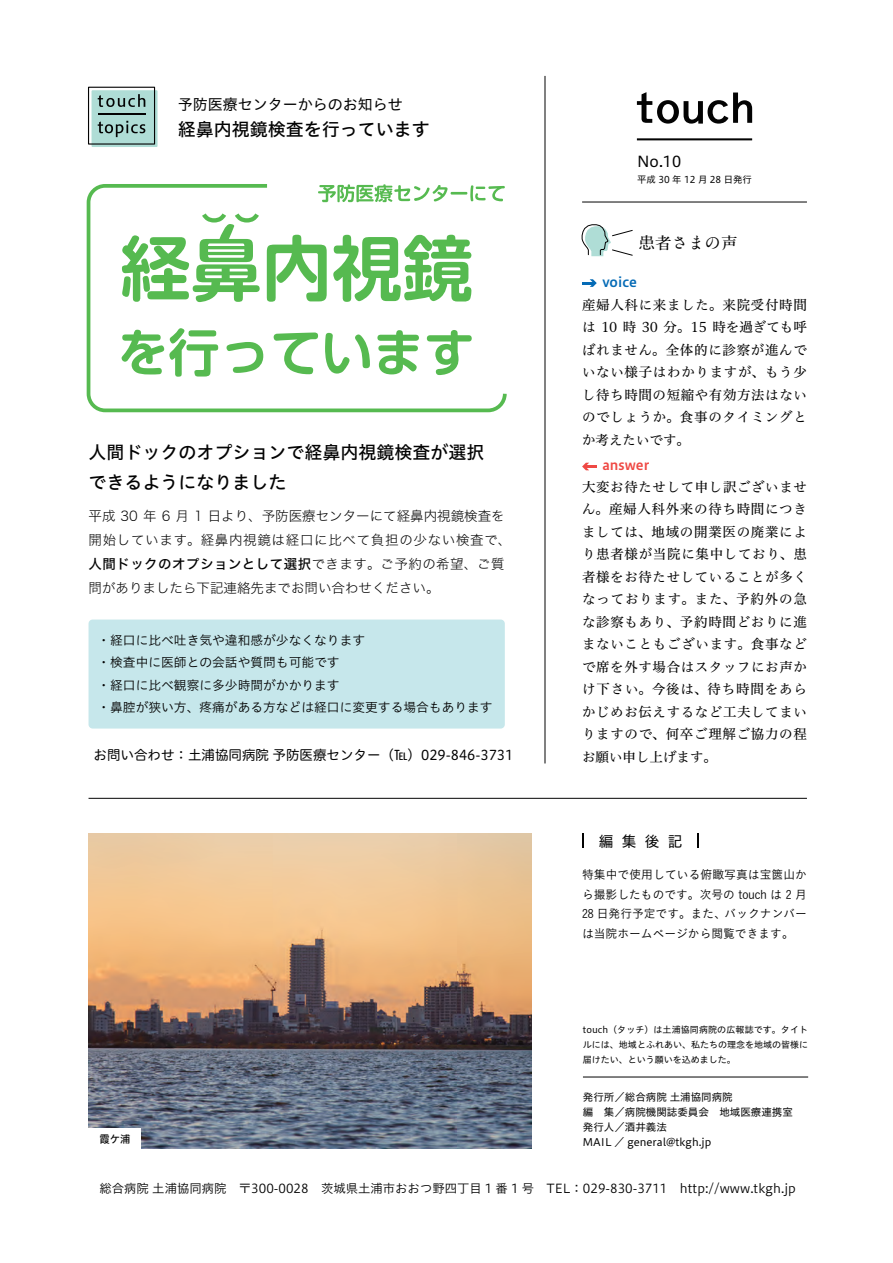
<style>
.page{position:relative;width:893px;height:1263px;background:#fff}
.page>*{position:absolute;margin:0;border:0;box-sizing:border-box;transform-origin:0 0}
.t1{font:18px/30px "Hiragino UD Sans Std W5";color:#030303}
.t2{font:700 16.5px "A1 Mincho Std";color:#030303}
.t3{font:15px "Hiragino UD Sans Std W4";color:#030303}
.t4{font:13.5px/22.5px "Hiragino UD Serif Std W4";letter-spacing:.045em;color:#030303;text-align:justify}
.t5{font:13.5px/24px "Hira Kaku Std W2";letter-spacing:.05em;color:#030303}
.t6{font:13.5px "Hiragino UD Sans R Std N W4";color:#030303}
.t7{font:13.5px "Hira Kaku Std W5";letter-spacing:.035em;color:#030303}
.t8{font:13.5px "Hira Kaku Std W2";color:#030303}
.t9{font:13.5px "Hiragino UD Sans Std W6";color:#ef4944}
.t10{font:13.5px "Hiragino UD Sans Std W6";color:#056bb6}
.t11{font:12.75px/22.5px "Hiragino UD Sans Std W3";color:#030303}
.t12{font:12.3px "Hiragino UD Sans Std W3";color:#030303}
.t13{font:12px/19.5px "Koburina Go Std W3";color:#030303;text-align:justify}
.t14{font:10.5px/15px "Hiragino UD Sans Std W4";color:#030303}
.t15{font:10.5px "Hiragino UD Sans Std W5";color:#030303}
.t16{font:9.3px "Hiragino UD Sans Std W4";color:#030303}
.t17{font:9px/15px "Hiragino UD Sans Std W4";color:#030303;text-align:justify}
.s1{font-family:"Hira Kaku Std W2"}
</style>
<div class="page">
<img style="left:89px;top:833px;width:443px;height:315px">
<hr style="left:89px;top:798px;width:718px;height:1px;background:#030303">
<hr style="left:582px;top:202px;width:225px;height:1px;background:#030303">
<hr style="left:545px;top:76px;width:1px;height:687px;background:#030303">
<svg style="left:697px;top:833px;width:2px;height:15px"></svg>
<svg style="left:582px;top:833px;width:2px;height:15px"></svg>
<hr style="left:583px;top:1077px;width:225px;height:1px;background:#030303">
<div style="left:87px;top:1128px;width:53px;height:22px;background:#fff"></div>
<hr style="left:637px;top:138px;width:115px;height:2px;background:#030303">
<svg style="left:637px;top:92px;width:115px;height:32px"></svg>
<svg style="left:581px;top:224px;width:52px;height:32px"></svg>
<svg style="left:582px;top:279px;width:15px;height:8px"></svg>
<svg style="left:582px;top:463px;width:15px;height:7px"></svg>
<div style="left:92px;top:90px;width:66px;height:57px;background:#afddd6"></div>
<div style="left:88px;top:87px;width:67px;height:58px;border:1px solid #030303"></div>
<svg style="left:98px;top:94px;width:47px;height:13px"></svg>
<svg style="left:98px;top:121px;width:47px;height:16px"></svg>
<hr style="left:98px;top:114px;width:47px;height:1px;background:#030303">
<div style="left:89px;top:619px;width:416px;height:109px;background:#c6e7eb;border-radius:4px"></div>
<svg style="left:86px;top:184px;width:421px;height:229px"></svg>
<svg style="left:267px;top:235px;width:60px;height:67px"></svg>
<svg style="left:333px;top:235px;width:138px;height:67px"></svg>
<svg style="left:122px;top:213px;width:138px;height:89px"></svg>
<svg style="left:318px;top:184px;width:130px;height:18px"></svg>
<hr style="left:451px;top:192px;width:16px;height:3px;background:#56ba50">
<svg style="left:470px;top:185px;width:35px;height:16px"></svg>
<svg style="left:122px;top:328px;width:96px;height:49px"></svg>
<svg style="left:227px;top:342px;width:36px;height:31px"></svg>
<svg style="left:274px;top:332px;width:44px;height:42px"></svg>
<svg style="left:325px;top:333px;width:45px;height:41px"></svg>
<svg style="left:377px;top:330px;width:42px;height:44px"></svg>
<svg style="left:427px;top:330px;width:45px;height:45px"></svg>
<p class="t3" style="left:178px;top:93px;width:226px">予防医療センターからのお知らせ</p>
<h1 class="t1" style="left:178px;top:114px;width:253px">経鼻内視鏡検査を行っています</h1>
<h1 class="t1" style="left:89px;top:436px;width:398px">人間ドックのオプションで経鼻内視鏡検査が選択できるようになりました</h1>
<p class="t5" style="left:89px;top:503px;width:424px">平成 30 年 6 月 1 日より、予防医療センターにて経鼻内視鏡検査を開始しています。経鼻内視鏡は経口に比べて負担の少ない検査で、</p>
<p class="t7" style="left:89px;top:553px;width:418px">人間ドックのオプションとして選択<span class="s1">できます。ご予約の希望、ご質</span></p>
<p class="t8" style="left:89px;top:577px;width:353px">問がありましたら下記連絡先までお問い合わせください。</p>
<p class="t11" style="left:97px;top:628px;width:397px">・経口に比べ吐き気や違和感が少なくなります<br>・検査中に医師との会話や質問も可能です<br>・経口に比べ観察に多少時間がかかります<br>・鼻腔が狭い方、疼痛がある方などは経口に変更する場合もあります</p>
<p class="t6" style="left:94px;top:744px;width:421px">お問い合わせ：土浦協同病院 予防医療センター（℡）029-846-3731</p>
<p class="t15" style="left:100px;top:1131px;width:32px">霞ケ浦</p>
<p class="t3" style="left:637px;top:150px;width:46px">No.10</p>
<p class="t16" style="left:637px;top:173px;width:116px">平成 30 年 12 月 28 日発行</p>
<p class="t2" style="left:639px;top:229px;width:100px">患者さまの声</p>
<p class="t10" style="left:602px;top:272px;width:36px">voice</p>
<p class="t4" style="left:582px;top:293px;width:226px">産婦人科に来ました。来院受付時間は 10 時 30 分。15 時を過ぎても呼ばれません。全体的に診察が進んでいない様子はわかりますが、もう少し待ち時間の短縮や有効方法はないのでしょうか。食事のタイミングとか考えたいです。</p>
<p class="t4" style="left:582px;top:475px;width:226px">大変お待たせして申し訳ございません。産婦人科外来の待ち時間につきましては、地域の開業医の廃業により患者様が当院に集中しており、患者様をお待たせしていることが多くなっております。また、予約外の急な診察もあり、予約時間どおりに進まないこともございます。食事などで席を外す場合はスタッフにお声かけ下さい。今後は、待ち時間をあらかじめお伝えするなど工夫してまいりますので、何卒ご理解ご協力の程お願い申し上げます。</p>
<p class="t9" style="left:602px;top:454px;width:48px">answer</p>
<p class="t3" style="left:599px;top:830px;width:85px">編集後記</p>
<p class="t13" style="left:582px;top:865px;width:226px">特集中で使用している俯瞰写真は宝篋山から撮影したものです。次号の touch は 2 月28 日発行予定です。また、バックナンバーは当院ホームページから閲覧できます。</p>
<p class="t17" style="left:583px;top:1021px;width:227px">touch（タッチ）は土浦協同病院の広報誌です。タイトルには、地域とふれあい、私たちの理念を地域の皆様に届けたい、という願いを込めました。</p>
<p class="t14" style="left:583px;top:1089px;width:211px">発行所／総合病院 土浦協同病院<br>編　集／病院機関誌委員会　地域医療連携室発行人／酒井義法<br>MAIL ／ general@tkgh.jp</p>
<p class="t12" style="left:100px;top:1179px;width:698px">総合病院 土浦協同病院　〒300-0028　茨城県土浦市おおつ野四丁目 1 番 1 号　TEL：029-830-3711　http://www.tkgh.jp</p>
</div>
